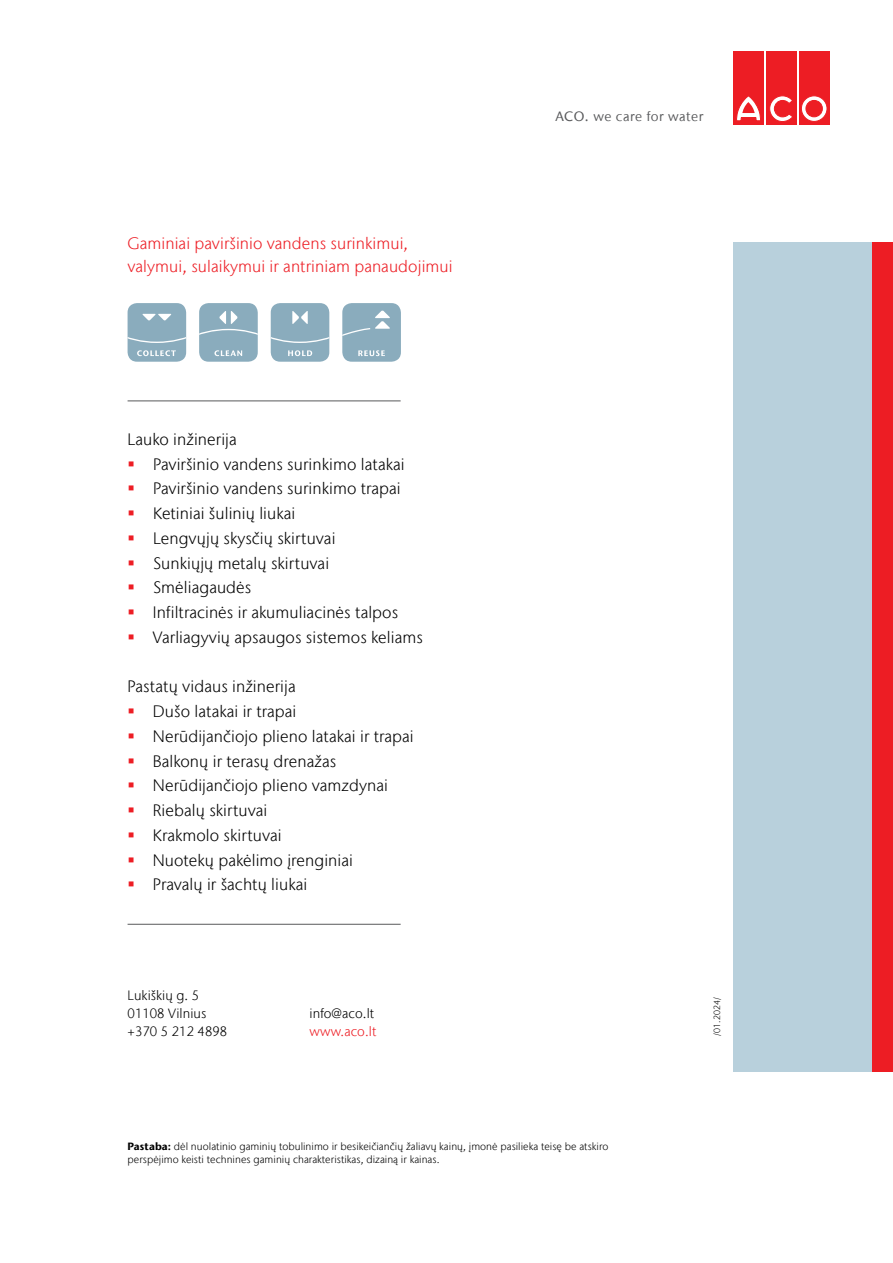
<style>
.page{position:relative;width:893px;height:1263px;background:#fff}
.page>*{position:absolute;margin:0;border:0;box-sizing:border-box;transform-origin:0 0}
.t1{font:300 16.5px/24.8px "Stone Sans IIITC Com";letter-spacing:.005em;color:#000}
.t2{font:300 16.5px/23.1px "Stone Sans IIITC Com";letter-spacing:.005em;color:#ed1d24}
.t3{font:300 13.5px/17.9px "Stone Sans IIITC Com";letter-spacing:.005em;color:#000}
.t4{font:13.5px "Stone Sans IIITC Com";letter-spacing:.035em;color:#58595b}
.t5{font:300 13.5px "Stone Sans IIITC Com";letter-spacing:.005em;color:#ed1d24}
.t6{font:300 10.5px/12.6px "Stone Sans IIITC Com";letter-spacing:.005em;color:#000}
.t7{font:300 9px "Stone Sans IIITC Com";letter-spacing:.01em;color:#000}
.s1{font-weight:500}
.s2{font-weight:700}
</style>
<div class="page">
<div style="left:872px;top:242px;width:21px;height:829px;background:#ed1d24"></div>
<div style="left:733px;top:242px;width:139px;height:829px;background:#b8d0dc"></div>
<hr style="left:128px;top:401px;width:273px;height:1px;background:#58595b">
<hr style="left:128px;top:924px;width:273px;height:1px;background:#58595b">
<div style="left:128px;top:303px;width:58px;height:59px;background:#8aacbd;border-radius:10px"></div>
<svg style="left:128px;top:314px;width:58px;height:42px"></svg>
<div style="left:199px;top:303px;width:59px;height:59px;background:#8aacbd;border-radius:10px"></div>
<svg style="left:199px;top:311px;width:59px;height:45px"></svg>
<div style="left:271px;top:303px;width:58px;height:59px;background:#8aacbd;border-radius:10px"></div>
<svg style="left:271px;top:311px;width:58px;height:45px"></svg>
<div style="left:342px;top:303px;width:59px;height:59px;background:#8aacbd;border-radius:10px"></div>
<svg style="left:342px;top:310px;width:48px;height:26px"></svg>
<svg style="left:358px;top:350px;width:27px;height:6px"></svg>
<div style="left:733px;top:51px;width:31px;height:73px;background:#ed1d24"></div>
<svg style="left:736px;top:96px;width:25px;height:25px"></svg>
<div style="left:766px;top:51px;width:30px;height:73px;background:#ed1d24"></div>
<svg style="left:769px;top:96px;width:23px;height:26px"></svg>
<div style="left:799px;top:51px;width:30px;height:73px;background:#ed1d24"></div>
<svg style="left:801px;top:96px;width:26px;height:25px"></svg>
<div style="left:801px;top:96px;width:26px;height:25px;border:1px solid #ed1d24;border-radius:50%"></div>
<div style="left:806px;top:100px;width:16px;height:17px;background:#ed1d24;border-radius:50%"></div>
<div style="left:806px;top:100px;width:16px;height:17px;border:1px solid #ed1d24;border-radius:50%"></div>
<p class="t2" style="left:128px;top:231px;width:327px">Gaminiai paviršinio vandens surinkimui, valymui, sulaikymui ir antriniam panaudojimui</p>
<p class="t4" style="left:556px;top:108px;width:149px"><span class="s1">ACO.</span> we care for water</p>
<p class="t1" style="left:153px;top:427px;width:271px;text-indent:-25px">Lauko inžinerija<br>Paviršinio vandens surinkimo latakai<br>Paviršinio vandens surinkimo trapai<br>Ketiniai šulinių liukai<br>Lengvųjų skysčių skirtuvai<br>Sunkiųjų metalų skirtuvai<br>Smėliagaudės<br>Infiltracinės ir akumuliacinės talpos<br>Varliagyvių apsaugos sistemos keliams</p>
<p class="t1" style="left:153px;top:674px;width:262px;text-indent:-25px">Pastatų vidaus inžinerija<br>Dušo latakai ir trapai<br>Nerūdijančiojo plieno latakai ir trapai<br>Balkonų ir terasų drenažas<br>Nerūdijančiojo plieno vamzdynai<br>Riebalų skirtuvai<br>Krakmolo skirtuvai<br>Nuotekų pakėlimo įrenginiai<br>Pravalų ir šachtų liukai</p>
<p class="t3" style="left:128px;top:986px;width:101px">Lukiškių g. 5<br>01108 Vilnius +370 5 212 4898</p>
<p class="t3" style="left:310px;top:1004px;width:66px">info@aco.lt</p>
<p class="t5" style="left:310px;top:1023px;width:68px">www.aco.lt</p>
<p class="t6" style="left:128px;top:1140px;width:482px"><span class="s2">Pastaba:</span> dėl nuolatinio gaminių tobulinimo ir besikeičiančių žaliavų kainų, įmonė pasilieka teisę be atskiro perspėjimo keisti technines gaminių charakteristikas, dizainą ir kainas.</p>
<p class="t7" style="left:711px;top:1036px;width:40px;rotate:-90deg">/01.2024/</p>
</div>
